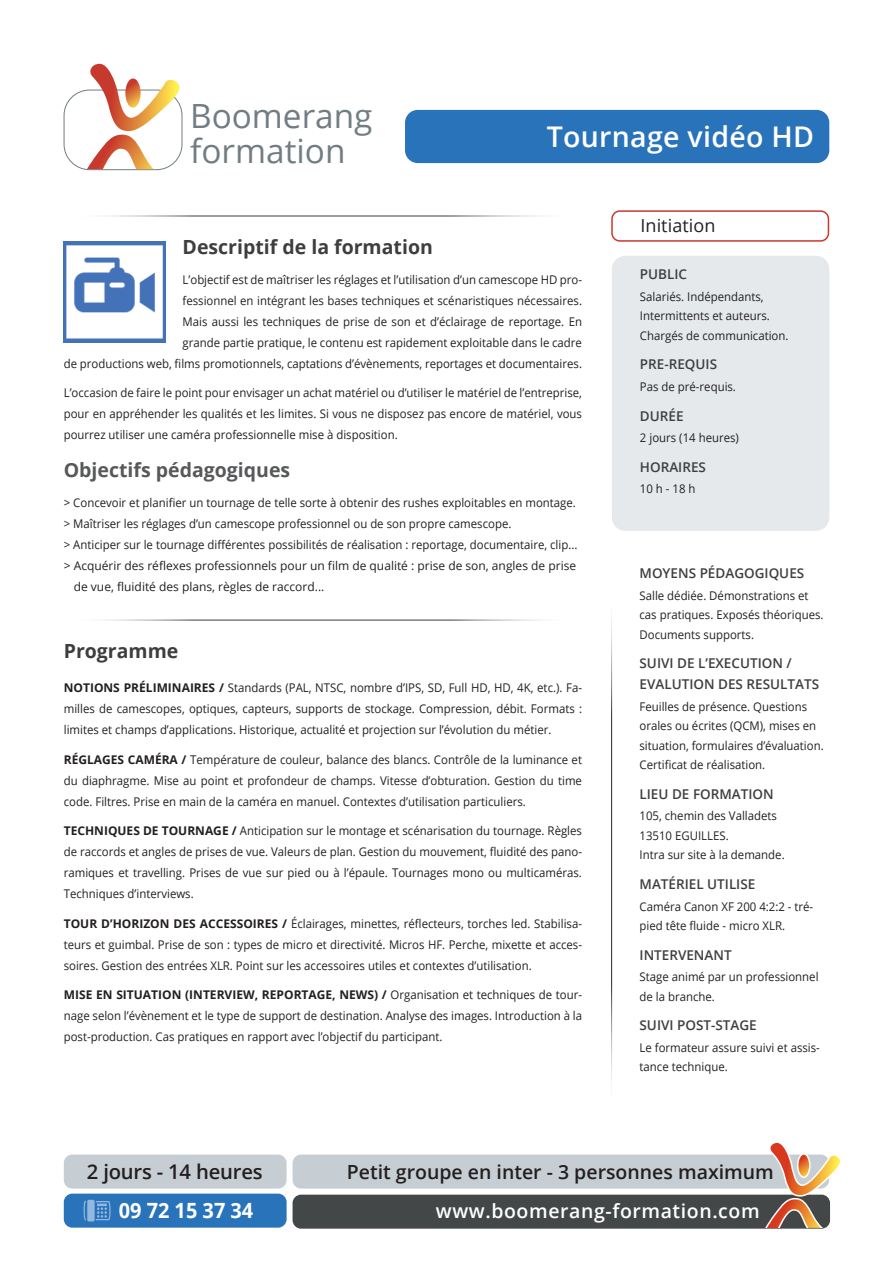
<style>
.page{position:relative;width:893px;height:1263px;background:#fff}
.page>*{position:absolute;margin:0;border:0;box-sizing:border-box;transform-origin:0 0}
.t1{font:33.3px/35px "Open Sans";color:#717d83}
.t2{font:600 28.5px "Open Sans";letter-spacing:.01em;color:#fff}
.t3{font:700 21px "Open Sans";color:#fff;scale:.95 1}
.t4{font:600 20.25px "Open Sans";letter-spacing:-.01em;color:#231f20}
.t5{font:600 19.5px "Open Sans";color:#231f20}
.GROS_TITRE{font:700 19.5px "Open Sans";color:#3e3e3f}
.t6{font:600 19.5px "Open Sans";letter-spacing:.03em;color:#fff}
.OBJECTIF_TEXTE{font:700 19.5px "Open Sans";color:#57585a}
.t7{font:18px "Open Sans";letter-spacing:.005em;color:#231f20}
.ANNEXE_TITRE{font:600 13.5px/21px "Open Sans";color:#3e3e3f}
.PROGRAMME_TITRE{font:12px/21px "Open Sans";color:#231f20;text-align:justify;scale:.95 1}
.OBJECTIF_TEXTE-2{font:12px/21px "Open Sans";color:#231f20;text-align:right;scale:.95 1}
.ANNEXE_TEXTE{font:12px/19.5px "Open Sans";color:#231f20;scale:.95 1}
.OBJECTIF_TEXTE-3{font:12px/21px "Open Sans";color:#231f20}
.s1{font-weight:700}
</style>
<div class="page">
<div style="left:613px;top:257px;width:216px;height:273px;background:#e5e9ec;border-radius:13px"></div>
<div style="left:612px;top:256px;width:217px;height:275px;border:2px solid #c6ced4;border-radius:13px"></div>
<div style="left:611px;top:210px;width:218px;height:32px;border:2px solid #c7392c;border-radius:8px"></div>
<div style="left:293px;top:1194px;width:537px;height:35px;background:#444747;border-radius:9px"></div>
<div style="left:64px;top:1193px;width:223px;height:34px;background:#2873ba;border-radius:9px"></div>
<svg style="left:83px;top:1200px;width:28px;height:21px"></svg>
<hr style="left:611px;top:587px;width:1px;height:527px;background:#231f20">
<div style="left:293px;top:1154px;width:536px;height:34px;background:#c6ced4;border-radius:9px"></div>
<svg style="left:765px;top:1143px;width:75px;height:85px"></svg>
<div style="left:797px;top:1153px;width:14px;height:25px;border:1px solid #fff;border-radius:50%"></div>
<div style="left:64px;top:90px;width:118px;height:80px;border:1px solid #717d83;border-radius:25px"></div>
<svg style="left:87px;top:64px;width:92px;height:105px"></svg>
<div style="left:64px;top:1154px;width:223px;height:34px;background:#c6ced4;border-radius:9px"></div>
<div style="left:405px;top:110px;width:424px;height:53px;background:#2873ba;border-radius:13px"></div>
<hr style="left:64px;top:216px;width:516px;height:1px;background:#231f20">
<hr style="left:64px;top:620px;width:516px;height:1px;background:#231f20">
<img style="left:64px;top:242px;width:102px;height:101px">
<h1 class="t1" style="left:190px;top:98px;width:184px">Boomerang formation</h1>
<p class="t2" style="left:547px;top:117px;width:269px">Tournage vidéo HD</p>
<h3 class="t7" style="left:640px;top:214px;width:77px">Initiation</h3>
<p class="GROS_TITRE" style="left:183px;top:233px;width:252px">Descriptif de la formation</p>
<p class="OBJECTIF_TEXTE-2" style="left:64px;top:269px;width:547px">L’objectif est de maîtriser les réglages et l’utilisation d’un camescope HD pro-<br>fessionnel en intégrant les bases techniques et scénaristiques nécessaires.<br>Mais aussi les techniques de prise de son et d’éclairage de reportage. En<br>grande partie pratique, le contenu est rapidement exploitable dans le cadre<br>de productions web, films promotionnels, captations d’évènements, reportages et documentaires.</p>
<p class="OBJECTIF_TEXTE-2" style="left:64px;top:382px;width:547px;text-align:justify">L’occasion de faire le point pour envisager un achat matériel ou d’utiliser le matériel de l’entreprise, pour en appréhender les qualités et les limites. Si vous ne disposez pas encore de matériel, vous pourrez utiliser une caméra professionnelle mise à disposition.</p>
<p class="OBJECTIF_TEXTE" style="left:64px;top:456px;width:228px">Objectifs pédagogiques</p>
<p class="OBJECTIF_TEXTE-2" style="left:64px;top:492px;width:541px">&gt; Concevoir et planifier un tournage de telle sorte à obtenir des rushes exploitables en montage.</p>
<p class="OBJECTIF_TEXTE-2" style="left:64px;top:513px;width:473px">&gt; Maîtriser les réglages d’un camescope professionnel ou de son propre camescope.</p>
<p class="OBJECTIF_TEXTE-2" style="left:64px;top:534px;width:542px">&gt; Anticiper sur le tournage différentes possibilités de réalisation : reportage, documentaire, clip...</p>
<p class="OBJECTIF_TEXTE-3" style="left:74px;top:555px;width:504px;text-indent:-10px">&gt; Acquérir des réflexes professionnels pour un film de qualité : prise de son, angles de prise de vue, fluidité des plans, règles de raccord...</p>
<p class="GROS_TITRE" style="left:64px;top:637px;width:116px">Programme</p>
<p class="PROGRAMME_TITRE" style="left:64px;top:677px;width:547px"><span class="s1">NOTIONS PRÉLIMINAIRES /</span> Standards (PAL, NTSC, nombre d’IPS, SD, Full HD, HD, 4K, etc.). Fa&shy;milles de camescopes, optiques, capteurs, supports de stockage. Compression, débit. Formats : limites et champs d’applications. Historique, actualité et projection sur l’évolution du métier.</p>
<p class="PROGRAMME_TITRE" style="left:64px;top:748px;width:547px"><span class="s1">RÉGLAGES CAMÉRA /</span> Température de couleur, balance des blancs. Contrôle de la luminance et du diaphragme. Mise au point et profondeur de champs. Vitesse d’obturation. Gestion du time code. Filtres. Prise en main de la caméra en manuel. Contextes d’utilisation particuliers.</p>
<p class="PROGRAMME_TITRE" style="left:64px;top:820px;width:547px"><span class="s1">TECHNIQUES DE TOURNAGE /</span> Anticipation sur le montage et scénarisation du tournage. Règles de raccords et angles de prises de vue. Valeurs de plan. Gestion du mouvement, fluidité des pano&shy;ramiques et travelling. Prises de vue sur pied ou à l’épaule. Tournages mono ou multicaméras.<br>Techniques d’interviews.</p>
<p class="PROGRAMME_TITRE" style="left:64px;top:912px;width:547px"><span class="s1">TOUR D’HORIZON DES ACCESSOIRES /</span> Éclairages, minettes, réflecteurs, torches led. Stabilisa&shy;teurs et guimbal. Prise de son : types de micro et directivité. Micros HF. Perche, mixette et acces&shy;soires. Gestion des entrées XLR. Point sur les accessoires utiles et contextes d’utilisation.</p>
<p class="PROGRAMME_TITRE" style="left:64px;top:984px;width:547px"><span class="s1">MISE EN SITUATION (INTERVIEW, REPORTAGE, NEWS) /</span> Organisation et techniques de tour&shy;nage selon l’évènement et le type de support de destination. Analyse des images. Introduction à la post-production. Cas pratiques en rapport avec l’objectif du participant.</p>
<p class="ANNEXE_TITRE" style="left:640px;top:264px;width:49px">PUBLIC</p>
<p class="ANNEXE_TEXTE" style="left:640px;top:286px;width:158px">Salariés. Indépendants,<br>Intermittents et auteurs.<br>Chargés de communication.</p>
<p class="ANNEXE_TITRE" style="left:640px;top:354px;width:79px">PRE-REQUIS</p>
<p class="ANNEXE_TEXTE" style="left:640px;top:377px;width:103px">Pas de pré-requis.</p>
<p class="ANNEXE_TITRE" style="left:640px;top:405px;width:45px">DURÉE</p>
<p class="ANNEXE_TEXTE" style="left:640px;top:428px;width:106px">2 jours (14 heures)</p>
<p class="ANNEXE_TITRE" style="left:640px;top:456px;width:68px">HORAIRES</p>
<p class="ANNEXE_TEXTE" style="left:640px;top:479px;width:60px">10 h - 18 h</p>
<p class="ANNEXE_TITRE" style="left:639px;top:562px;width:166px">MOYENS PÉDAGOGIQUES</p>
<p class="ANNEXE_TEXTE" style="left:639px;top:585px;width:195px">Salle dédiée. Démonstrations et cas pratiques. Exposés théoriques.<br>Documents supports.</p>
<p class="ANNEXE_TITRE" style="left:639px;top:652px;width:181px">SUIVI DE L’EXECUTION /<br>EVALUTION DES RESULTATS</p>
<p class="ANNEXE_TEXTE" style="left:639px;top:696px;width:195px">Feuilles de présence. Questions orales ou écrites (QCM), mises en situation, formulaires d’évaluation.<br>Certificat de réalisation.</p>
<p class="ANNEXE_TITRE" style="left:639px;top:783px;width:136px">LIEU DE FORMATION</p>
<p class="ANNEXE_TEXTE" style="left:639px;top:806px;width:154px">105, chemin des Valladets<br>13510 EGUILLES.<br>Intra sur site à la demande.</p>
<p class="ANNEXE_TITRE" style="left:639px;top:873px;width:117px">MATÉRIEL UTILISE</p>
<p class="ANNEXE_TEXTE" style="left:639px;top:896px;width:184px">Caméra Canon XF 200 4:2:2 - tré&shy;pied tête fluide - micro XLR.</p>
<p class="ANNEXE_TITRE" style="left:639px;top:944px;width:94px">INTERVENANT</p>
<p class="ANNEXE_TEXTE" style="left:639px;top:967px;width:190px">Stage animé par un professionnel de la branche.</p>
<p class="ANNEXE_TITRE" style="left:639px;top:1014px;width:119px">SUIVI POST-STAGE</p>
<p class="ANNEXE_TEXTE" style="left:639px;top:1037px;width:191px">Le formateur assure suivi et assis&shy;tance technique.</p>
<p class="t4" style="left:87px;top:1158px;width:177px">2 jours - 14 heures</p>
<h3 class="t5" style="left:347px;top:1158px;width:429px">Petit groupe en inter - 3 personnes maximum</h3>
<h3 class="t3" style="left:119px;top:1195px;width:143px">09 72 15 37 34</h3>
<h3 class="t6" style="left:436px;top:1197px;width:325px">www.boomerang-formation.com</h3>
</div>
